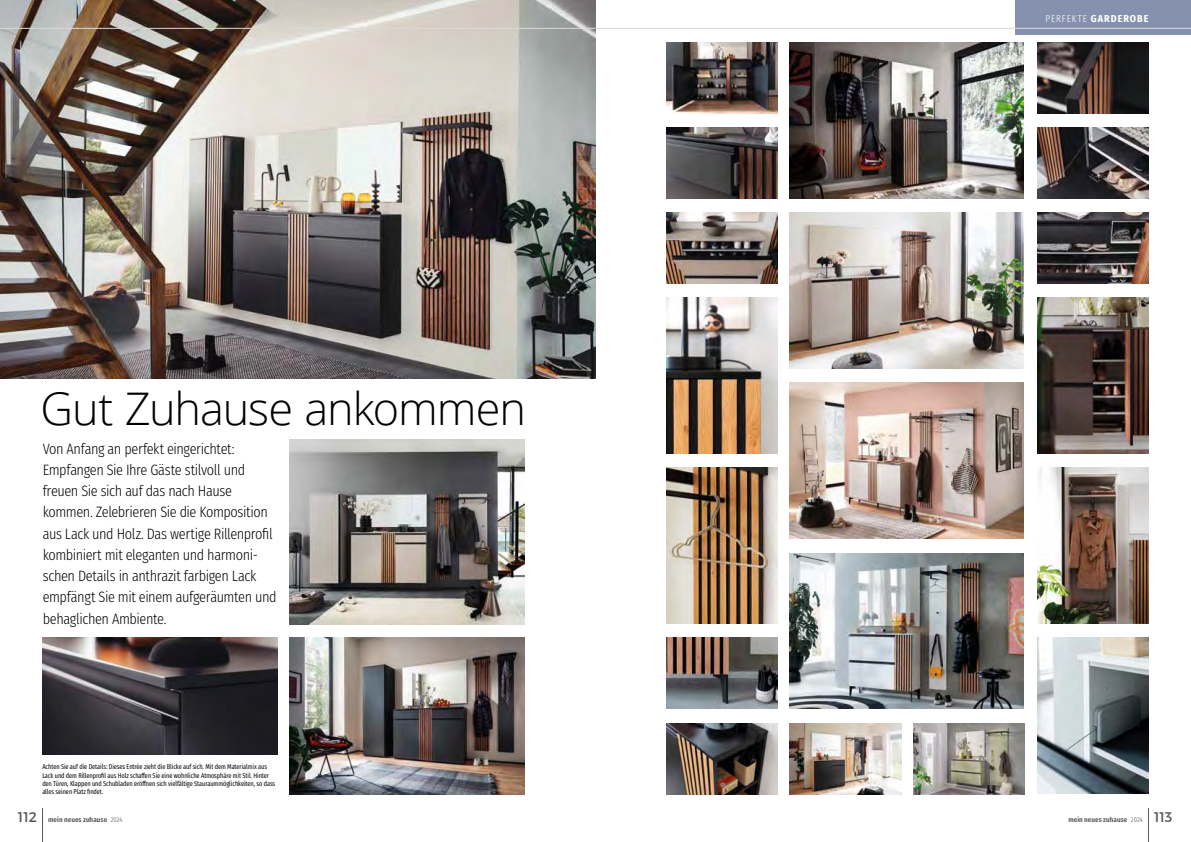
<style>
.page{position:relative;width:1191px;height:842px;background:#fff}
.page>*{position:absolute;margin:0;border:0;box-sizing:border-box;transform-origin:0 0}
.t1{font:300 45px "Open Sans";letter-spacing:-.025em;color:#000}
.t2{font:300 15px/21.3px "Fira Sans Condensed";letter-spacing:-.03em;color:#000;scale:.95 1}
.t3{font:700 10px "Fira Sans Condensed";letter-spacing:.095em;color:#fff}
.t4{font:7px/8.4px "Fira Sans Compressed";letter-spacing:-.01em;color:#000}
.t5{font:600 7px "Fira Sans Condensed";letter-spacing:.01em;color:#575756}
.s1{font-family:"Fira Sans Compressed";font-weight:300}
.s2{font-family:"Montserrat";font-weight:400;font-size:14px}
</style>
<div class="page">
<img style="left:0;top:0;width:595px;height:378px">
<img style="left:290px;top:439px;width:234px;height:185px">
<img style="left:43px;top:638px;width:234px;height:116px">
<img style="left:290px;top:638px;width:234px;height:156px">
<img style="left:1037px;top:43px;width:111px;height:70px">
<img style="left:666px;top:43px;width:111px;height:70px">
<img style="left:1037px;top:128px;width:111px;height:70px">
<img style="left:666px;top:128px;width:111px;height:70px">
<img style="left:1037px;top:213px;width:111px;height:70px">
<img style="left:666px;top:213px;width:111px;height:70px">
<img style="left:1037px;top:298px;width:111px;height:156px">
<img style="left:666px;top:298px;width:111px;height:156px">
<img style="left:1037px;top:468px;width:111px;height:156px">
<img style="left:666px;top:468px;width:111px;height:156px">
<img style="left:1037px;top:638px;width:111px;height:156px">
<img style="left:790px;top:43px;width:233px;height:155px">
<img style="left:790px;top:213px;width:233px;height:156px">
<img style="left:790px;top:553px;width:233px;height:156px">
<img style="left:790px;top:383px;width:233px;height:156px">
<img style="left:666px;top:638px;width:111px;height:71px">
<img style="left:666px;top:723px;width:111px;height:71px">
<img style="left:790px;top:723px;width:111px;height:71px">
<img style="left:913px;top:723px;width:111px;height:71px">
<div style="left:1015px;top:0;width:176px;height:35px;background:#8591af"></div>
<hr style="left:595px;top:28px;width:596px;height:1px;background:#dadada">
<hr style="left:0;top:28px;width:595px;height:1px;background:#dadada">
<hr style="left:1148px;top:808px;width:1px;height:34px;background:#575756">
<hr style="left:42px;top:808px;width:1px;height:34px;background:#575756">
<h1 class="t1" style="left:41px;top:378px;width:487px">Gut Zuhause ankommen</h1>
<p class="t2" style="left:43px;top:438px;width:248px">Von Anfang an perfekt eingerichtet:<br>Empfangen Sie Ihre Gäste stilvoll und freuen Sie sich auf das nach Hause kommen. Zelebrieren Sie die Komposition aus Lack und Holz. Das wertige Rillenprofil kombiniert mit eleganten und harmoni&shy;schen Details in anthrazit farbigen Lack empfängt Sie mit einem aufgeräumten und behaglichen Ambiente.</p>
<p class="t4" style="left:42px;top:762px;width:234px">Achten Sie auf die Details: Dieses Entrée zieht die Blicke auf sich. Mit dem Materialmix aus Lack und dem Rillenprofil aus Holz schaffen Sie eine wohnliche Atmosphäre mit Stil. Hinter den Türen, Klappen und Schubladen eröffnen sich vielfältige Stauraummöglichkeiten, so dass alles seinen Platz findet.</p>
<p class="t3" style="left:1045px;top:11px;width:104px"><span class="s1">PERFEKTE</span> GARDEROBE</p>
<p class="t5" style="left:18px;top:814px;width:106px"><span class="s2">112</span> mein neues zuhause <span class="s1">2024</span></p>
<p class="t5" style="left:1068px;top:814px;width:106px">mein neues zuhause <span class="s1">2024</span> <span class="s2">113</span></p>
</div>
